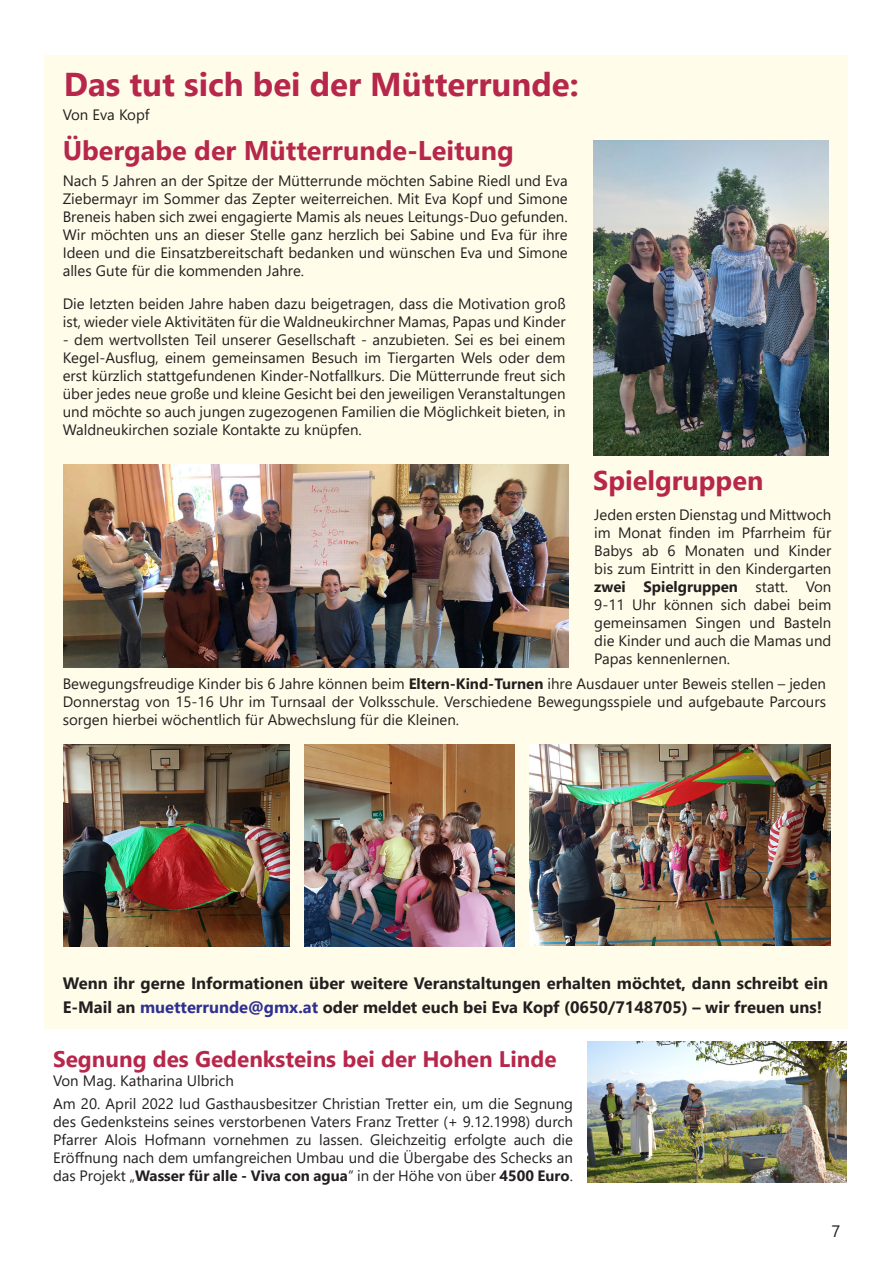
<style>
.page{position:relative;width:893px;height:1263px;background:#fff}
.page>*{position:absolute;margin:0;border:0;box-sizing:border-box;transform-origin:0 0}
.t1{font:700 33px "Segoe UI";color:#b6274b}
.t2{font:700 27px "Segoe UI";color:#b6274b}
.t3{font:700 22.5px "Segoe UI";color:#b6274b}
.t4{font:700 16.5px/24px "Segoe UI";color:#231f20}
.t5{font:16.5px "Segoe UI";color:#231f20}
.t6{font:15px/18px "Segoe UI";color:#231f20;text-align:justify}
.s1{font-weight:700}
.s2{color:#2e3092}
</style>
<div class="page">
<div style="left:45px;top:55px;width:803px;height:974px;background:#fffde9"></div>
<img style="left:593px;top:140px;width:235px;height:315px">
<img style="left:64px;top:465px;width:505px;height:203px">
<img style="left:530px;top:744px;width:300px;height:201px">
<img style="left:64px;top:744px;width:225px;height:202px">
<img style="left:304px;top:744px;width:210px;height:202px">
<img style="left:588px;top:1042px;width:258px;height:140px">
<h1 class="t1" style="left:64px;top:53px;width:516px">Das tut sich bei der Mütterrunde:</h1>
<h2 class="t2" style="left:63px;top:125px;width:453px">Übergabe der Mütterrunde-Leitung</h2>
<p class="t6" style="left:63px;top:105px;width:88px">Von Eva Kopf</p>
<p class="t6" style="left:63px;top:171px;width:506px">Nach 5 Jahren an der Spitze der Mütterrunde möchten Sabine Riedl und Eva Ziebermayr im Sommer das Zepter weiterreichen. Mit Eva Kopf und Simone Breneis haben sich zwei engagierte Mamis als neues Leitungs-Duo gefunden.<br>Wir möchten uns an dieser Stelle ganz herzlich bei Sabine und Eva für ihre Ideen und die Einsatzbereitschaft bedanken und wünschen Eva und Simone alles Gute für die kommenden Jahre.</p>
<p class="t6" style="left:63px;top:293px;width:504px">Die letzten beiden Jahre haben dazu beigetragen, dass die Motivation groß ist, wieder viele Aktivitäten für die Waldneukirchner Mamas, Papas und Kinder</p>
<p class="t6" style="left:63px;top:329px;width:504px">- dem wertvollsten Teil unserer Gesellschaft - anzubieten. Sei es bei einem Kegel-Ausflug, einem gemeinsamen Besuch im Tiergarten Wels oder dem erst kürzlich stattgefundenen Kinder-Notfallkurs. Die Mütterrunde freut sich über jedes neue große und kleine Gesicht bei den jeweiligen Veranstaltungen und möchte so auch jungen zugezogenen Familien die Möglichkeit bieten, in Waldneukirchen soziale Kontakte zu knüpfen.</p>
<h2 class="t2" style="left:593px;top:455px;width:172px">Spielgruppen</h2>
<p class="t6" style="left:594px;top:505px;width:239px">Jeden ersten Dienstag und Mittwoch im Monat finden im Pfarrheim für Babys ab 6 Monaten und Kinder bis zum Eintritt in den Kindergarten <span class="s1">zwei Spielgruppen</span> statt. Von 9-11 Uhr können sich dabei beim gemeinsamen Singen und Basteln die Kinder und auch die Mamas und Papas kennenlernen.</p>
<p class="t6" style="left:63px;top:673px;width:765px">Bewegungsfreudige Kinder bis 6 Jahre können beim <span class="s1">Eltern-Kind-Turnen</span> ihre Ausdauer unter Beweis stellen – jeden Donnerstag von 15-16 Uhr im Turnsaal der Volksschule. Verschiedene Bewegungsspiele und aufgebaute Parcours sorgen hierbei wöchentlich für Abwechslung für die Kleinen.</p>
<p class="t4" style="left:63px;top:970px;width:767px">Wenn ihr gerne Informationen über weitere Veranstaltungen erhalten möchtet, dann schreibt ein<br>E-Mail an <span class="s2">muetterrunde@gmx.at</span> oder meldet euch bei Eva Kopf (0650/7148705) – wir freuen uns!</p>
<h3 class="t3" style="left:53px;top:1037px;width:505px">Segnung des Gedenksteins bei der Hohen Linde</h3>
<p class="t6" style="left:53px;top:1068px;width:521px;line-height:22.5px">Von Mag. Katharina Ulbrich<br>Am 20. April 2022 lud Gasthausbesitzer Christian Tretter ein, um die Segnung</p>
<p class="t6" style="left:53px;top:1111px;width:521px">des Gedenksteins seines verstorbenen Vaters Franz Tretter (+ 9.12.1998) durch Pfarrer Alois Hofmann vornehmen zu lassen. Gleichzeitig erfolgte auch die Eröffnung nach dem umfangreichen Umbau und die Übergabe des Schecks an das Projekt „<span class="s1">Wasser für alle - Viva con agua</span>“ in der Höhe von über <span class="s1">4500 Euro</span>.</p>
<p class="t5" style="left:831px;top:1216px;width:10px">7</p>
</div>
